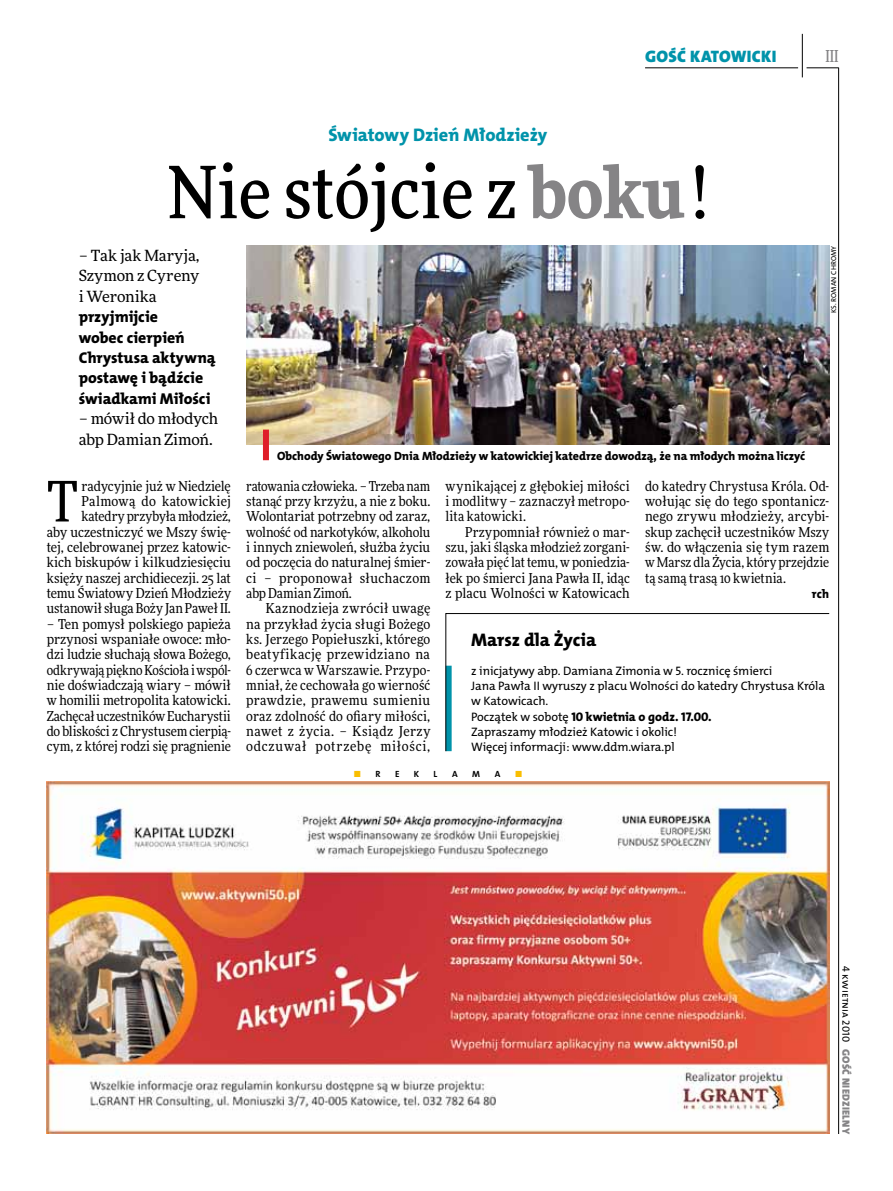
<style>
.page{position:relative;width:893px;height:1191px;background:#fff}
.page>*{position:absolute;margin:0;border:0;box-sizing:border-box;transform-origin:0 0}
.t1{font:500 72px "Freeday Narrow";color:#000}
.t2{font:55.95px "Freeday Narrow News";color:#000}
.t3{font:18.3px "The Mix HP8 Ex Bld";color:#0093aa}
.t4{font:18.3px "The Mix HP8 Ex Bld";letter-spacing:-.005em;color:#000}
.t5{font:16.65px "The Mix HP9 Blk";letter-spacing:.02em;color:#0093aa}
.t6{font:500 16.5px "Freeday Narrow";color:#858486;scale:.9 1}
.t7{font:15.75px/20.4px "The Mix HP8 Ex Bld";color:#000}
.t8{font:15.45px/20.4px "Freeday News";letter-spacing:-.01em;color:#000;text-align:justify}
.t9{font:13.65px/15.3px "Freeday Narrow News";letter-spacing:.005em;color:#000;text-align:justify}
.t10{font:12.6px "The Mix HP8 Ex Bld";letter-spacing:-.005em;color:#000}
.t11{font:12.3px/15.3px "The Mix HP5 Plain";letter-spacing:-.005em;color:#000}
.t12{font:12.3px "The Mix HP8 Ex Bld";color:#000}
.t13{font:12px "The Mix HP8 Ex Bld";letter-spacing:-.005em;color:#000}
.t14{font:10.5px "The Mix HP9 Blk";letter-spacing:.025em;color:#858486}
.t15{font:10.5px "The Mix HP5 Plain";color:#000}
.t16{font:9px "The Mix HP7 Bld";color:#000}
.t17{font:9px "The Mix HP7 Bld";color:#f9be00}
.t18{font:7.2px "The Mix HP5 Plain";letter-spacing:.005em;color:#000}
.s1{font-weight:900;color:#858486}
.s2{font-family:"The Mix HP5 Plain";font-size:12.3px}
.s3{color:#000}
</style>
<div class="page">
<hr style="left:806px;top:68px;width:33px;height:1px;background:#000">
<hr style="left:645px;top:68px;width:153px;height:1px;background:#000">
<hr style="left:838px;top:68px;width:1px;height:1066px;background:#000">
<hr style="left:802px;top:34px;width:1px;height:43px;background:#000">
<img style="left:47px;top:782px;width:782px;height:351px">
<svg style="left:445px;top:613px;width:385px;height:138px"></svg>
<img style="left:246px;top:246px;width:583px;height:199px">
<div style="left:263px;top:429px;width:6px;height:31px;background:#df1e2a"></div>
<p class="t5" style="left:645px;top:46px;width:133px">GOŚĆ KATOWICKI</p>
<p class="t6" style="left:825px;top:46px;width:16px">III</p>
<h3 class="t3" style="left:329px;top:123px;width:220px">Światowy Dzień Młodzieży</h3>
<h1 class="t1" style="left:168px;top:148px;width:541px">Nie stójcie z <span class="s1">boku</span>!</h1>
<p class="t8" style="left:79px;top:245px;width:122px">– Tak jak Maryja, Szymon z Cyreny i Weronika</p>
<p class="t7" style="left:79px;top:307px;width:138px">przyjmijcie<br>wobec cierpień<br>Chrystusa aktywną postawę i bądźcie świadkami Miłości</p>
<p class="t8" style="left:79px;top:408px;width:141px">– mówił do młodych abp Damian Zimoń.</p>
<p class="t13" style="left:277px;top:448px;width:529px">Obchody Światowego Dnia Młodzieży w katowickiej katedrze dowodzą, że na młodych można liczyć</p>
<p class="t18" style="left:829px;top:313px;width:68px;rotate:-90deg">ks. Roman ch romy</p>
<p class="t9" style="left:47px;top:478px;width:186px;text-align:right">radycyjnie już w Niedzielę<br>Palmową do katowickiej katedry przybyła młodzież,<br>aby uczestniczyć we Mszy świę&shy;tej, celebrowanej przez katowic&shy;kich biskupów i kilkudziesięciu księży naszej archidiecezji. 25 lat temu Światowy Dzień Młodzieży ustanowił sługa Boży Jan Paweł II.</p>
<p class="t9" style="left:47px;top:616px;width:186px">– Ten pomysł polskiego papieża przynosi wspaniałe owoce: mło&shy;dzi ludzie słuchają słowa Bożego, odkrywają piękno Kościoła i wspól&shy;nie doświadczają wiary – mówił w homilii metropolita katowicki.<br>Zachęcał uczestników Eucharystii do bliskości z Chrystusem cierpią&shy;cym, z której rodzi się pragnienie</p>
<h2 class="t2" style="left:47px;top:467px;width:33px">T</h2>
<p class="t9" style="left:246px;top:478px;width:186px">ratowania człowieka. – Trzeba nam stanąć przy krzyżu, a nie z boku.<br>Wolontariat potrzebny od zaraz, wolność od narkotyków, alkoholu i innych zniewoleń, służba życiu od poczęcia do naturalnej śmier&shy;ci – proponował słuchaczom abp Damian Zimoń.</p>
<p class="t9" style="left:246px;top:600px;width:186px;text-indent:20px">Kaznodzieja zwrócił uwagę na przykład życia sługi Bożego ks. Jerzego Popiełuszki, którego beatyfikację przewidziano na 6 czerwca w Warszawie. Przypo&shy;mniał, że cechowała go wierność prawdzie, prawemu sumieniu oraz zdolność do ofiary miłości, nawet z życia. – Ksiądz Jerzy odczuwał potrzebę miłości,</p>
<p class="t9" style="left:446px;top:478px;width:186px">wynikającej z głębokiej miłości i modlitwy – zaznaczył metropo&shy;lita katowicki.</p>
<p class="t9" style="left:446px;top:524px;width:186px;text-indent:20px">Przypomniał również o mar&shy;szu, jaki śląska młodzież zorgani&shy;zowała pięć lat temu, w poniedzia&shy;łek po śmierci Jana Pawła II, idąc z placu Wolności w Katowicach</p>
<p class="t9" style="left:645px;top:478px;width:186px">do katedry Chrystusa Króla. Od&shy;wołując się do tego spontanicz&shy;nego zrywu młodzieży, arcybi&shy;skup zachęcił uczestników Mszy św. do włączenia się tym razem w Marsz dla Życia, który przejdzie tą samą trasą 10 kwietnia.</p>
<p class="t12" style="left:812px;top:586px;width:19px">rch</p>
<h3 class="t4" style="left:471px;top:628px;width:127px">Marsz dla Życia</h3>
<p class="t11" style="left:471px;top:663px;width:355px">z inicjatywy abp. Damiana Zimonia w 5. rocznicę śmierci<br>Jana Pawła II wyruszy z placu Wolności do katedry Chrystusa Króla w Katowicach.</p>
<p class="t10" style="left:471px;top:708px;width:242px"><span class="s2">Początek w sobotę</span> 10 kwietnia o godz. 17.00.</p>
<p class="t11" style="left:471px;top:724px;width:207px">Zapraszamy młodzież Katowic i okolic!<br>Więcej informacji: www.ddm.wiara.pl</p>
<p class="t17" style="left:353px;top:768px;width:28px">■ <span class="s3">R</span></p>
<p class="t16" style="left:395px;top:768px;width:6px">E</p>
<p class="t16" style="left:414px;top:768px;width:6px">K</p>
<p class="t16" style="left:434px;top:768px;width:5px">L</p>
<p class="t16" style="left:452px;top:768px;width:7px">A</p>
<p class="t16" style="left:472px;top:768px;width:9px">M</p>
<p class="t16" style="left:495px;top:768px;width:7px">A</p>
<p class="t17" style="left:515px;top:768px;width:9px">■</p>
<p class="t15" style="left:853px;top:966px;width:78px;rotate:90deg">4 kwietnia 2010</p>
<p class="t14" style="left:853px;top:1049px;width:86px;rotate:90deg">GOŚĆ NIEDZIELNY</p>
</div>
